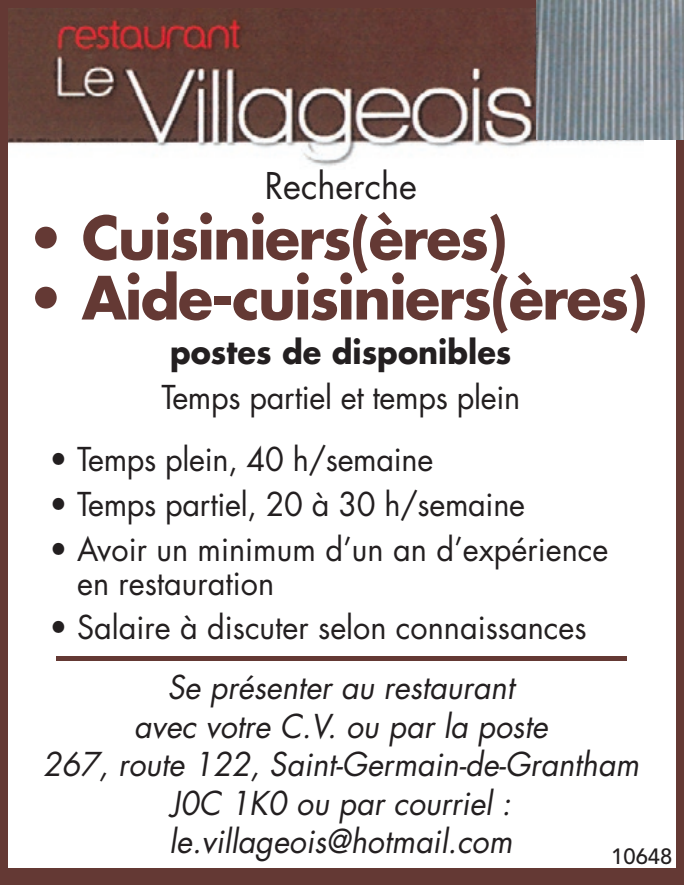
<style>
.page{position:relative;width:684px;height:885px;background:#fff}
.page>*{position:absolute;margin:0;border:0;box-sizing:border-box;transform-origin:0 0}
.t1{font:700 58px "Futura Std";letter-spacing:-.03em;color:#643934}
.t2{font:36px "Futura Std";color:#231f20;scale:.96 1}
.t3{font:32px/34px "Futura Std";color:#231f20;scale:.96 1}
.t4{font:italic 32px/38.4px "Futura Std";color:#231f20;text-align:center;scale:.96 1}
.t5{font:700 32px "Futura Std";color:#231f20;scale:.95 1}
.t6{font:500 22px "Avenir LT Std";color:#231f20}
</style>
<div class="page">
<img style="left:9px;top:9px;width:634px;height:157px">
<div style="left:0;top:0;width:684px;height:885px;border:8px solid #643934"></div>
<img style="left:536px;top:0;width:148px;height:139px">
<hr style="left:56px;top:656px;width:570px;height:4px;background:#643934">
<div style="left:6px;top:868px;width:678px;height:17px;background:#643934"></div>
<p class="t2" style="left:265px;top:163px;width:160px">Recherche</p>
<p class="t1" style="left:26px;top:199px;width:483px">• Cuisiniers(ères)</p>
<p class="t1" style="left:26px;top:259px;width:623px">• Aide-cuisiniers(ères)</p>
<p class="t5" style="left:170px;top:330px;width:361px">postes de disponibles</p>
<p class="t3" style="left:161px;top:380px;width:375px">Temps partiel et temps plein</p>
<p class="t3" style="left:50px;top:443px;width:401px">• Temps plein, 40 h/semaine</p>
<p class="t3" style="left:50px;top:487px;width:497px">• Temps partiel, 20 à 30 h/semaine</p>
<p class="t3" style="left:77px;top:532px;width:555px;text-indent:-28px">• Avoir un minimum d’un an d’expérience en restauration</p>
<p class="t3" style="left:50px;top:610px;width:561px">• Salaire à discuter selon connaissances</p>
<p class="t4" style="left:43px;top:668px;width:622px">Se présenter au restaurant<br>avec votre C.V. ou par la poste<br>267, route 122, Saint-Germain-de-Grantham<br>J0C 1K0 ou par courriel : le.villageois@hotmail.com</p>
<p class="t6" style="left:611px;top:843px;width:63px">10648</p>
</div>
